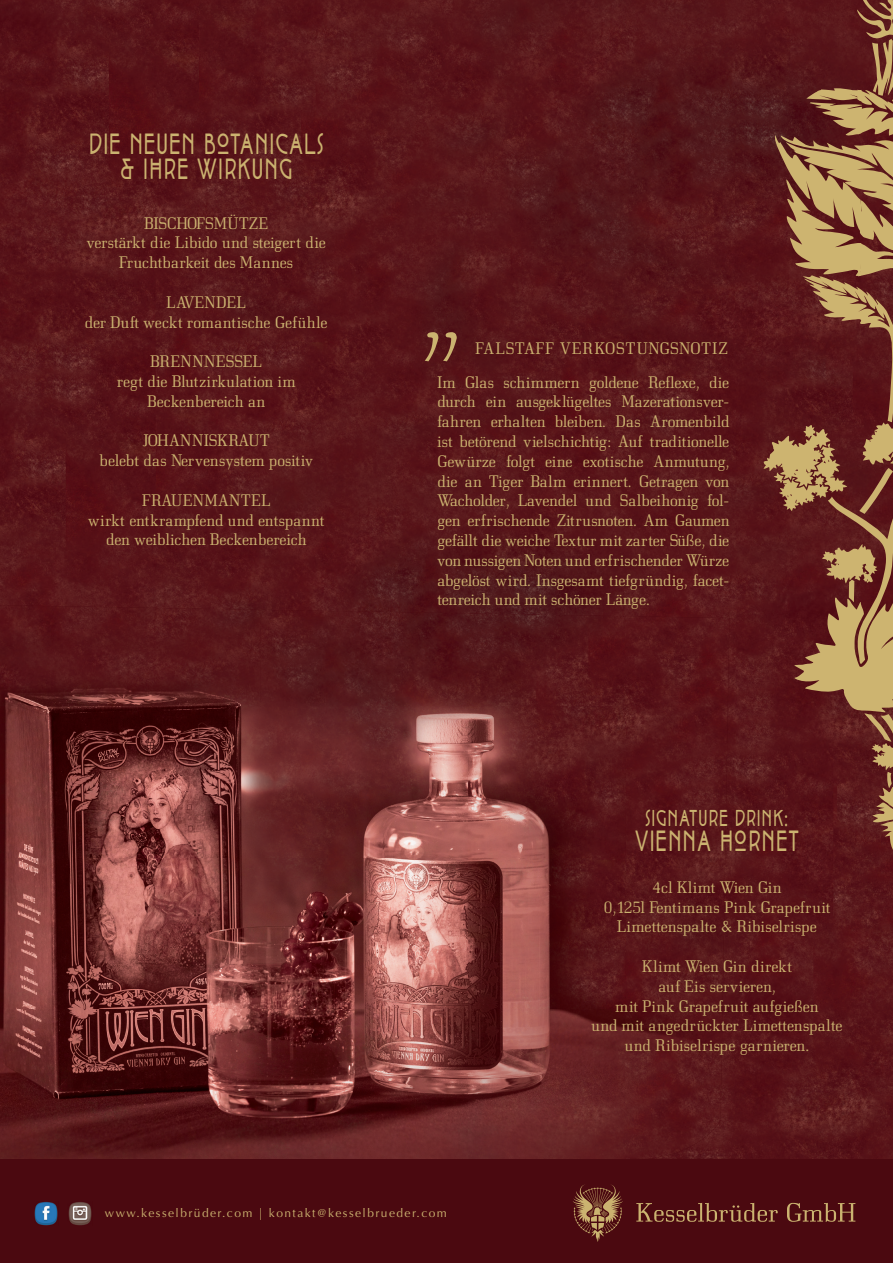
<style>
.page{position:relative;width:893px;height:1263px;background:#fff}
.page>*{position:absolute;margin:0;border:0;box-sizing:border-box;transform-origin:0 0}
.t1{font:108px "Bodonitown";color:#cbb370}
.t2{font:27.3px/25.2px "Cocotte";letter-spacing:.05em;color:#cbb370;text-align:center;scale:.77 1}
.t3{font:21.45px "Cocotte";letter-spacing:.05em;color:#cbb370;scale:.77 1}
.t4{font:16.5px/19.8px "Bodonitown";color:#cbb370;text-align:center}
.t5{font:16.5px/19.8px "Bodonitown";letter-spacing:.025em;color:#cbb370;text-align:center}
.t6{font:16.5px "Bodonitown";letter-spacing:.05em;color:#cbb370}
.t7{font:12px "Optima";letter-spacing:.12em;color:#cbb370}
</style>
<div class="page">
<div style="left:0;top:1160px;width:893px;height:103px;background:#4b0910"></div>
<img style="left:0;top:0;width:735px;height:368px">
<img style="left:735px;top:0;width:158px;height:1159px">
<img style="left:0;top:368px;width:473px;height:242px">
<img style="left:473px;top:368px;width:263px;height:264px">
<img style="left:724px;top:632px;width:12px;height:527px">
<svg style="left:763px;top:0;width:130px;height:850px;background:#784131"></svg>
<img style="left:0;top:1159px;width:647px;height:1px">
<img style="left:0;top:706px;width:625px;height:453px">
<img style="left:625px;top:907px;width:99px;height:252px">
<img style="left:625px;top:616px;width:104px;height:291px">
<img style="left:0;top:605px;width:261px;height:101px">
<img style="left:260px;top:610px;width:261px;height:96px">
<img style="left:521px;top:614px;width:104px;height:92px">
<img style="left:34px;top:1202px;width:24px;height:23px">
<img style="left:68px;top:1202px;width:24px;height:23px">
<svg style="left:636px;top:1203px;width:142px;height:19px"></svg>
<svg style="left:787px;top:1203px;width:68px;height:19px"></svg>
<svg style="left:573px;top:1184px;width:50px;height:58px"></svg>
<h2 class="t2" style="left:89px;top:131px;width:306px">DIE NEUEN BOTANICALS &amp; IHRE WIRKUNG</h2>
<p class="t4" style="left:87px;top:213px;width:241px">BISCHOFSMÜTZE<br>verstärkt die Libido und steigert die<br>Fruchtbarkeit des Mannes</p>
<p class="t5" style="left:85px;top:292px;width:244px">LAVENDEL<br>der Duft weckt romantische Gefühle</p>
<p class="t4" style="left:117px;top:351px;width:180px">BRENNNESSEL<br>regt die Blutzirkulation im<br>Beckenbereich an</p>
<p class="t4" style="left:100px;top:431px;width:214px">JOHANNISKRAUT<br>belebt das Nervensystem positiv</p>
<p class="t4" style="left:88px;top:490px;width:238px">FRAUENMANTEL<br>wirkt entkrampfend und entspannt den weiblichen Beckenbereich</p>
<h1 class="t1" style="left:419px;top:240px;width:44px">„</h1>
<p class="t6" style="left:476px;top:338px;width:254px">FALSTAFF VERKOSTUNGSNOTIZ</p>
<p class="t4" style="left:437px;top:372px;width:294px;text-align:justify">Im Glas schimmern goldene Reflexe, die durch ein ausgeklügeltes Mazerationsver&shy;fahren erhalten bleiben. Das Aromenbild ist betörend vielschichtig: Auf traditionelle Gewürze folgt eine exotische Anmutung, die an Tiger Balm erinnert. Getragen von Wacholder, Lavendel und Salbeihonig fol&shy;gen erfrischende Zitrusnoten. Am Gaumen gefällt die weiche Textur mit zarter Süße, die von nussigen Noten und erfrischender Würze abgelöst wird. Insgesamt tiefgründig, facet&shy;tenreich und mit schöner Länge.</p>
<h3 class="t3" style="left:646px;top:804px;width:187px">SIGNATURE DRINK:</h3>
<h2 class="t2" style="left:635px;top:829px;width:215px">VIENNA HORNET</h2>
<p class="t4" style="left:604px;top:877px;width:228px">4cl Klimt Wien Gin<br>0,125l Fentimans Pink Grapefruit<br>Limettenspalte &amp; Ribiselrispe</p>
<p class="t4" style="left:591px;top:956px;width:253px">Klimt Wien Gin direkt<br>auf Eis servieren,<br>mit Pink Grapefruit aufgießen<br>und mit angedrückter Limettenspalte und Ribiselrispe garnieren.</p>
<p class="t7" style="left:105px;top:1206px;width:344px">www.kesselbrüder.com | kontakt@kesselbrueder.com</p>
</div>
